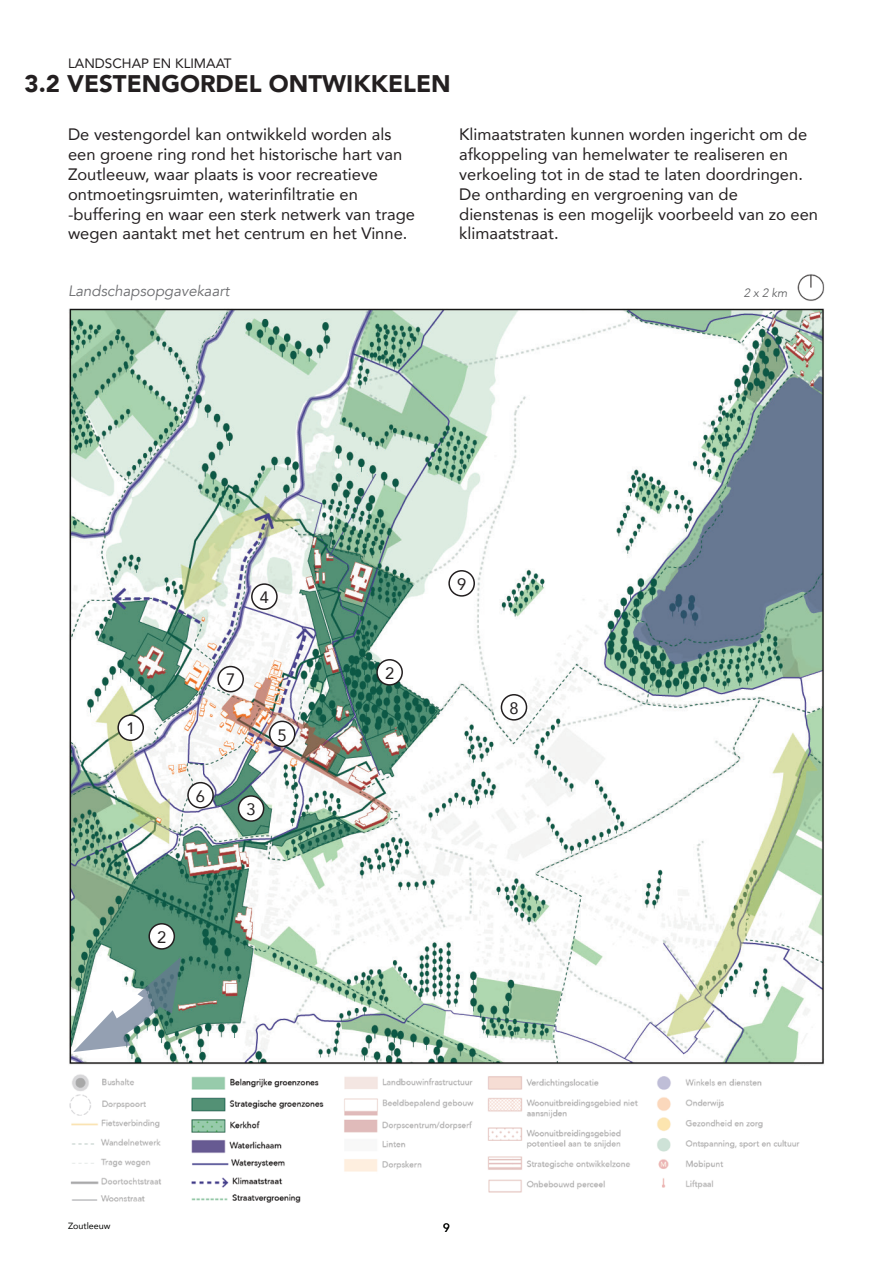
<style>
.page{position:relative;width:893px;height:1263px;background:#fff}
.page>*{position:absolute;margin:0;border:0;box-sizing:border-box;transform-origin:0 0}
.TITEL{font:900 24px "Avenir";color:#231f20}
.TEKST_groot{font:16.5px/19.8px "Avenir";color:#231f20}
.KAARTSUBTEKST{font:italic 15px "Avenir";color:#6c6d70}
.BLADWIJZERS{font:13.5px "Avenir";color:#231f20}
.BIJSCHRIFT_ONDER_FOT{font:italic 300 12px "Avenir";color:#57585a}
.TEKST_groot-2{font:12px "Avenir";color:#040503}
.TEKST_groot-3{font:9px "Avenir";color:#040503}
</style>
<div class="page">
<img style="left:797px;top:274px;width:28px;height:27px">
<img style="left:69px;top:308px;width:756px;height:895px">
<div style="left:333px;top:1065px;width:511px;height:141px;background:#fff"></div>
<div style="left:27px;top:1065px;width:148px;height:141px;background:#fff"></div>
<div style="left:118px;top:715px;width:25px;height:25px;background:#fff;border-radius:50%"></div>
<div style="left:117px;top:714px;width:27px;height:27px;border:2px solid #231f20;border-radius:50%"></div>
<div style="left:149px;top:924px;width:25px;height:25px;background:#fff;border-radius:50%"></div>
<div style="left:148px;top:923px;width:27px;height:27px;border:2px solid #231f20;border-radius:50%"></div>
<div style="left:377px;top:660px;width:25px;height:25px;background:#fff;border-radius:50%"></div>
<div style="left:376px;top:659px;width:27px;height:27px;border:2px solid #231f20;border-radius:50%"></div>
<div style="left:239px;top:796px;width:25px;height:25px;background:#fff;border-radius:50%"></div>
<div style="left:238px;top:795px;width:26px;height:27px;border:2px solid #231f20;border-radius:50%"></div>
<div style="left:252px;top:584px;width:25px;height:25px;background:#fff;border-radius:50%"></div>
<div style="left:251px;top:583px;width:27px;height:27px;border:2px solid #231f20;border-radius:50%"></div>
<div style="left:270px;top:721px;width:25px;height:25px;background:#fff;border-radius:50%"></div>
<div style="left:269px;top:721px;width:26px;height:26px;border:2px solid #231f20;border-radius:50%"></div>
<div style="left:501px;top:695px;width:25px;height:25px;background:#fff;border-radius:50%"></div>
<div style="left:501px;top:694px;width:26px;height:27px;border:2px solid #231f20;border-radius:50%"></div>
<div style="left:449px;top:571px;width:25px;height:25px;background:#fff;border-radius:50%"></div>
<div style="left:448px;top:570px;width:27px;height:27px;border:2px solid #231f20;border-radius:50%"></div>
<div style="left:188px;top:783px;width:25px;height:25px;background:#fff;border-radius:50%"></div>
<div style="left:187px;top:782px;width:27px;height:26px;border:2px solid #231f20;border-radius:50%"></div>
<div style="left:218px;top:666px;width:25px;height:26px;background:#fff;border-radius:50%"></div>
<div style="left:217px;top:666px;width:27px;height:26px;border:2px solid #231f20;border-radius:50%"></div>
<svg style="left:73px;top:957px;width:110px;height:96px"></svg>
<p class="BLADWIJZERS" style="left:68px;top:53px;width:165px">LANDSCHAP EN KLIMAAT</p>
<p class="TITEL" style="left:25px;top:63px;width:428px">3.2 VESTENGORDEL ONTWIKKELEN</p>
<p class="TEKST_groot" style="left:68px;top:124px;width:348px">De vestengordel kan ontwikkeld worden als een groene ring rond het historische hart van Zoutleeuw, waar plaats is voor recreatieve ontmoetingsruimten, waterinfiltratie en -buffering en waar een sterk netwerk van trage wegen aantakt met het centrum en het Vinne.</p>
<p class="TEKST_groot" style="left:459px;top:124px;width:360px">Klimaatstraten kunnen worden ingericht om de afkoppeling van hemelwater te realiseren en verkoeling tot in de stad te laten doordringen.<br>De ontharding en vergroening van de dienstenas is een mogelijk voorbeeld van zo een klimaatstraat.</p>
<p class="KAARTSUBTEKST" style="left:68px;top:282px;width:163px">Landschapsopgavekaart</p>
<p class="BIJSCHRIFT_ONDER_FOT" style="left:744px;top:286px;width:45px">2 x 2 km</p>
<p class="TEKST_groot" style="left:126px;top:718px;width:11px">1</p>
<p class="TEKST_groot" style="left:260px;top:587px;width:11px">4</p>
<p class="TEKST_groot" style="left:226px;top:669px;width:11px">7</p>
<p class="TEKST_groot" style="left:196px;top:786px;width:11px">6</p>
<p class="TEKST_groot" style="left:246px;top:799px;width:11px">3</p>
<p class="TEKST_groot" style="left:278px;top:724px;width:11px">5</p>
<p class="TEKST_groot" style="left:157px;top:926px;width:11px">2</p>
<p class="TEKST_groot" style="left:385px;top:662px;width:11px">2</p>
<p class="TEKST_groot" style="left:457px;top:573px;width:11px">9</p>
<p class="TEKST_groot" style="left:509px;top:698px;width:11px">8</p>
<p class="TEKST_groot-3" style="left:68px;top:1219px;width:44px">Zoutleeuw</p>
<p class="TEKST_groot-2" style="left:443px;top:1219px;width:8px">9</p>
</div>
